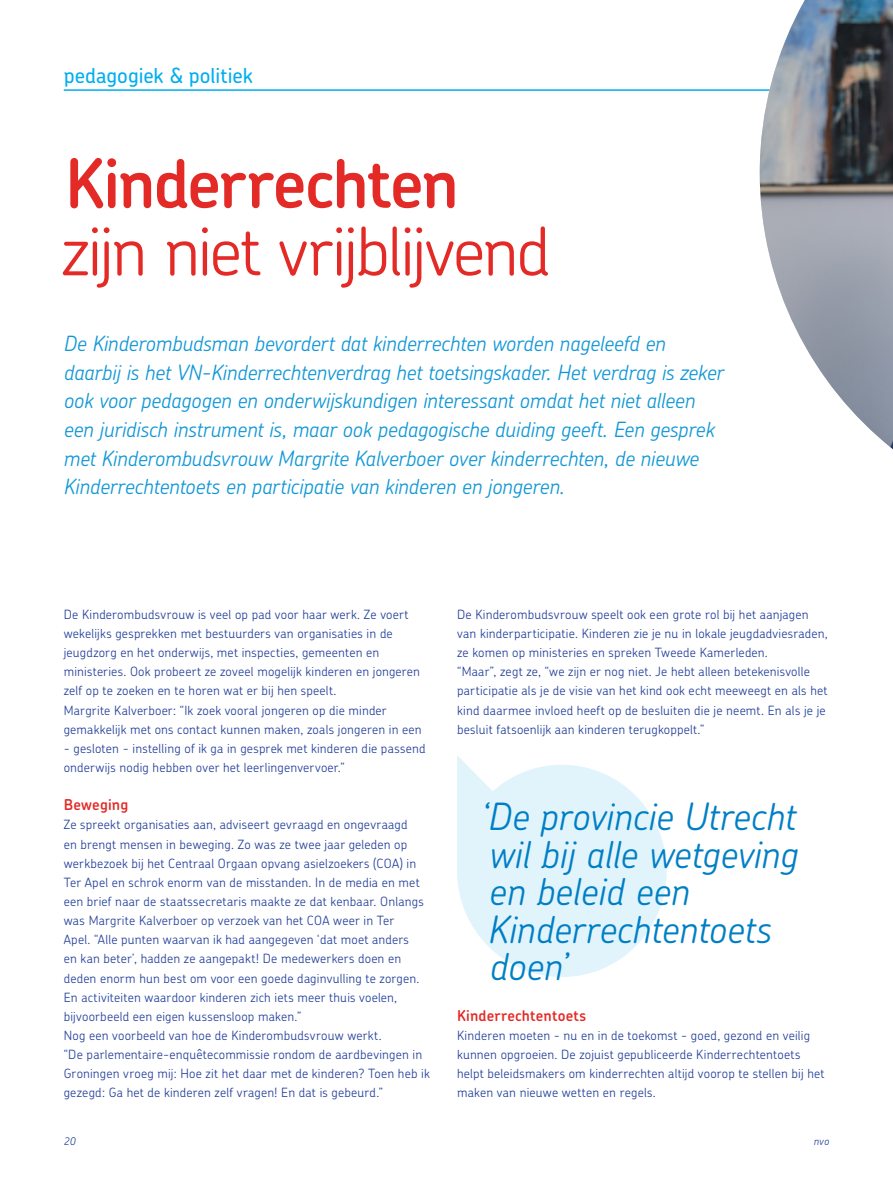
<style>
.page{position:relative;width:893px;height:1191px;background:#fff}
.page>*{position:absolute;margin:0;border:0;box-sizing:border-box;transform-origin:0 0}
.t1{font:300 67.5px/67.5px "Chevin Pro";letter-spacing:-.035em;color:#e32a26}
.streamer{font:italic 300 37.5px/37.5px "Chevin Pro";letter-spacing:-.005em;color:#007fc5}
.intro_lead{font:italic 300 21px/28.7px "Chevin Pro";letter-spacing:-.01em;color:#1197d6}
.rubriek{font:500 21px "Chevin Pro";color:#00aeef}
.tussenkop{font:600 15px "Chevin Pro";letter-spacing:.01em;color:#e32a26}
.Broodtekst{font:300 12.75px/19.2px "Chevin Pro";letter-spacing:.015em;color:#223f99}
.Schrijfster_fotograaf{font:italic 300 10.5px "Chevin Pro";color:#223f99}
.s1{font-weight:600}
</style>
<div class="page">
<hr style="left:64px;top:89px;width:829px;height:2px;background:#00aeef">
<img style="left:760px;top:0;width:133px;height:449px">
<div style="left:457px;top:764px;width:210px;height:213px;background:#e1f4fc;border-radius:50%"></div>
<svg style="left:457px;top:755px;width:136px;height:138px"></svg>
<p class="rubriek" style="left:64px;top:61px;width:190px">pedagogiek &amp; politiek</p>
<h2 class="t1" style="left:61px;top:147px;width:491px"><span class="s1">Kinderrechten </span>zijn niet vrijblijvend</h2>
<p class="intro_lead" style="left:64px;top:328px;width:662px">De Kinderombudsman bevordert dat kinderrechten worden nageleefd en daarbij is het VN-Kinderrechtenverdrag het toetsingskader. Het verdrag is zeker ook voor pedagogen en onderwijskundigen interessant omdat het niet alleen een juridisch instrument is, maar ook pedagogische duiding geeft. Een gesprek met Kinderombudsvrouw Margrite Kalverboer over kinderrechten, de nieuwe Kinderrechtentoets en participatie van kinderen en jongeren.</p>
<p class="Broodtekst" style="left:64px;top:604px;width:358px">De Kinderombudsvrouw is veel op pad voor haar werk. Ze voert wekelijks gesprekken met bestuurders van organisaties in de jeugdzorg en het onderwijs, met inspecties, gemeenten en ministeries. Ook probeert ze zoveel mogelijk kinderen en jongeren zelf op te zoeken en te horen wat er bij hen speelt.</p>
<p class="Broodtekst" style="left:64px;top:700px;width:359px">Margrite Kalverboer: “Ik zoek vooral jongeren op die minder gemakkelijk met ons contact kunnen maken, zoals jongeren in een</p>
<p class="Broodtekst" style="left:64px;top:738px;width:363px">- gesloten - instelling of ik ga in gesprek met kinderen die passend onderwijs nodig hebben over het leerlingenvervoer.”</p>
<p class="tussenkop" style="left:64px;top:795px;width:66px">Beweging</p>
<p class="Broodtekst" style="left:64px;top:815px;width:361px">Ze spreekt organisaties aan, adviseert gevraagd en ongevraagd en brengt mensen in beweging. Zo was ze twee jaar geleden op werkbezoek bij het Centraal Orgaan opvang asielzoekers (COA) in Ter Apel en schrok enorm van de misstanden. In de media en met een brief naar de staatssecretaris maakte ze dat kenbaar. Onlangs was Margrite Kalverboer op verzoek van het COA weer in Ter Apel. “Alle punten waarvan ik had aangegeven ‘dat moet anders en kan beter’, hadden ze aangepakt! De medewerkers doen en deden enorm hun best om voor een goede daginvulling te zorgen.<br>En activiteiten waardoor kinderen zich iets meer thuis voelen, bijvoorbeeld een eigen kussensloop maken.”</p>
<p class="Broodtekst" style="left:64px;top:1025px;width:319px">Nog een voorbeeld van hoe de Kinderombudsvrouw werkt.</p>
<p class="Broodtekst" style="left:64px;top:1044px;width:367px">“De parlementaire-enquêtecommissie rondom de aardbevingen in<br>Groningen vroeg mij: Hoe zit het daar met de kinderen? Toen heb ik gezegd: Ga het de kinderen zelf vragen! En dat is gebeurd.”</p>
<p class="Broodtekst" style="left:457px;top:604px;width:372px">De Kinderombudsvrouw speelt ook een grote rol bij het aanjagen van kinderparticipatie. Kinderen zie je nu in lokale jeugdadviesraden, ze komen op ministeries en spreken Tweede Kamerleden.</p>
<p class="Broodtekst" style="left:457px;top:661px;width:372px">“Maar”, zegt ze, “we zijn er nog niet. Je hebt alleen betekenisvolle participatie als je de visie van het kind ook echt meeweegt en als het kind daarmee invloed heeft op de besluiten die je neemt. En als je je besluit fatsoenlijk aan kinderen terugkoppelt.”</p>
<p class="streamer" style="left:481px;top:797px;width:319px">‘De provincie Utrecht wil bij alle wetgeving en beleid een<br>Kinderrechtentoets doen’</p>
<p class="tussenkop" style="left:457px;top:1005px;width:131px">Kinderrechtentoets</p>
<p class="Broodtekst" style="left:457px;top:1025px;width:369px">Kinderen moeten - nu en in de toekomst - goed, gezond en veilig kunnen opgroeien. De zojuist gepubliceerde Kinderrechtentoets helpt beleidsmakers om kinderrechten altijd voorop te stellen bij het maken van nieuwe wetten en regels.</p>
<p class="Schrijfster_fotograaf" style="left:64px;top:1134px;width:13px">20</p>
<p class="Schrijfster_fotograaf" style="left:814px;top:1134px;width:17px">nvo</p>
</div>
